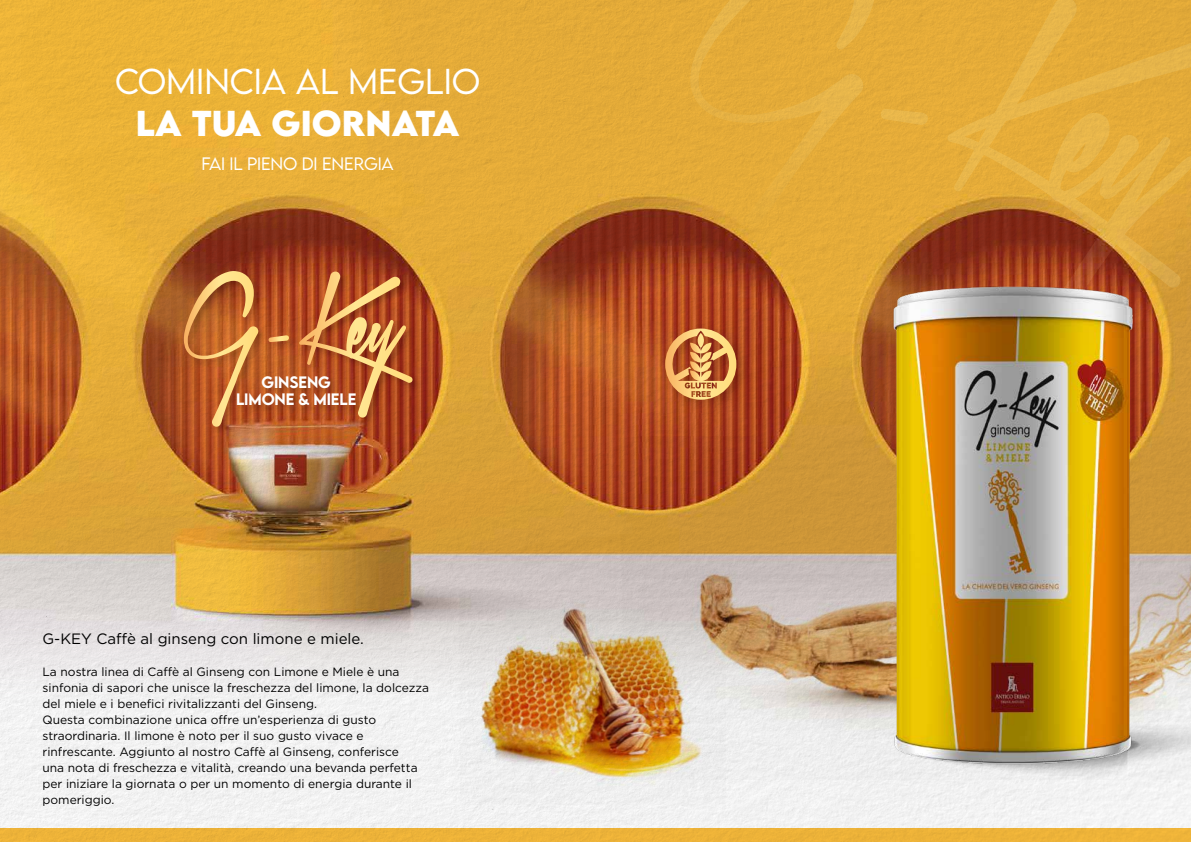
<style>
.page{position:relative;width:1191px;height:842px;background:#fff}
.page>*{position:absolute;margin:0;border:0;box-sizing:border-box;transform-origin:0 0}
.t1{font:300 32px "LEMONMILK";color:#fff}
.t2{font:700 32px "LEMONMILK";color:#fff}
.t3{font:300 16px "LEMONMILK";letter-spacing:-.01em;color:#fff}
.t4{font:15px "Gotham";color:#000}
.t5{font:500 14.7px/17.9px "LEMONMILK";letter-spacing:-.01em;color:#fff;text-align:center}
.t6{font:12px/16px "Gotham";color:#000}
</style>
<div class="page">
<div style="left:0;top:713px;width:1191px;height:115px;background:#f2f2f2"></div>
<img style="left:0;top:0;width:1191px;height:713px">
<div style="left:0;top:828px;width:1191px;height:14px;background:#edb339"></div>
<svg style="left:689px;top:0;width:187px;height:279px;fill:#e4ab39"></svg>
<svg style="left:880px;top:109px;width:48px;height:16px"></svg>
<svg style="left:947px;top:0;width:244px;height:339px;fill:#e3aa39"></svg>
<div style="left:182px;top:270px;width:240px;height:166px;background:#000;opacity:.2"></div>
<svg style="left:184px;top:271px;width:74px;height:156px"></svg>
<svg style="left:268px;top:335px;width:21px;height:7px"></svg>
<svg style="left:299px;top:272px;width:113px;height:146px"></svg>
<div style="left:659px;top:322px;width:91px;height:92px;background:#000;opacity:.2"></div>
<svg style="left:665px;top:328px;width:71px;height:72px"></svg>
<img style="left:618px;top:437px;width:573px;height:343px">
<img style="left:830px;top:707px;width:361px;height:94px">
<img style="left:886px;top:286px;width:253px;height:477px">
<img style="left:459px;top:590px;width:267px;height:215px">
<h1 class="t1" style="left:115px;top:61px;width:367px">COMINCIA AL MEGLIO</h1>
<h1 class="t2" style="left:136px;top:102px;width:326px">LA TUA GIORNATA</h1>
<h2 class="t3" style="left:202px;top:153px;width:194px">FAI IL PIENO DI ENERGIA</h2>
<p class="t5" style="left:236px;top:373px;width:120px">GINSENG<br>LIMONE &amp; MIELE</p>
<p class="t4" style="left:43px;top:629px;width:323px">G-KEY Caffè al ginseng con limone e miele.</p>
<p class="t6" style="left:43px;top:664px;width:388px">La nostra linea di Caffè al Ginseng con Limone e Miele è una sinfonia di sapori che unisce la freschezza del limone, la dolcezza del miele e i benefici rivitalizzanti del Ginseng.<br>Questa combinazione unica offre un’esperienza di gusto straordinaria. Il limone è noto per il suo gusto vivace e rinfrescante. Aggiunto al nostro Caffè al Ginseng, conferisce<br>una nota di freschezza e vitalità, creando una bevanda perfetta per iniziare la giornata o per un momento di energia durante il pomeriggio.</p>
</div>
